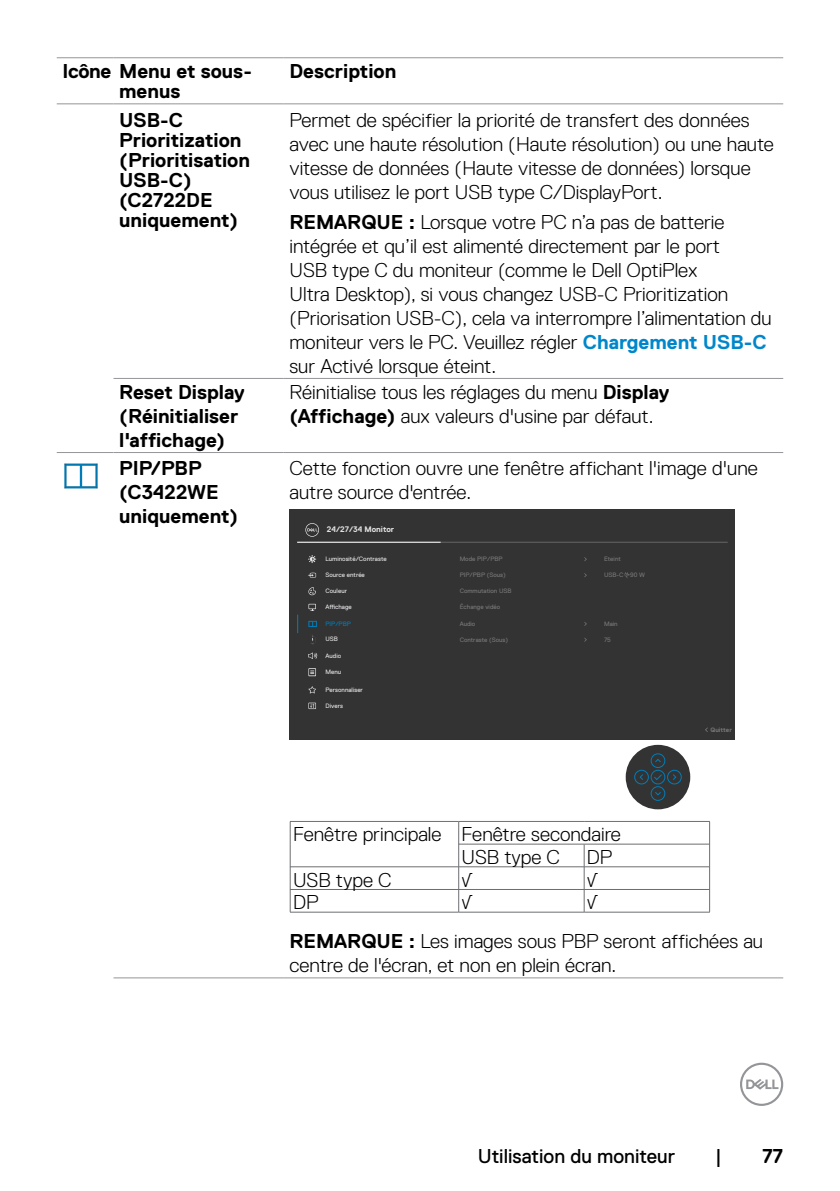
<style>
.page{position:relative;width:840px;height:1191px;background:#fff}
.page>*{position:absolute;margin:0;border:0;box-sizing:border-box;transform-origin:0 0}
.t1{font:300 20px/24px "Dell Replica";color:#000}
.t2{font:700 20px/20px "Dell Replica";color:#000}
.t3{font:20px "Dell Replica";color:#000}
.t4{font:700 8px "Dell Replica";color:#e4e4e4}
.t5{font:6.4px "Dell Replica";color:#777}
.t6{font:6.4px "Dell Replica";color:#e4e4e4}
.t7{font:6.4px "Dell Replica";color:#e3e3e3}
.t8{font:6.4px "Dell Replica";color:#007db8}
.t9{font:700 6.4px "Dell Replica";color:#777}
.s1{font-weight:700}
.s2{font-weight:700;color:#0087cb}
</style>
<div class="page">
<svg style="left:740px;top:1062px;width:42px;height:44px"></svg>
<hr style="left:57px;top:452px;width:56px;height:1px;background:#939598">
<hr style="left:113px;top:452px;width:170px;height:1px;background:#939598">
<hr style="left:283px;top:452px;width:499px;height:1px;background:#939598">
<hr style="left:113px;top:977px;width:170px;height:1px;background:#939598">
<hr style="left:283px;top:977px;width:499px;height:1px;background:#939598">
<hr style="left:57px;top:57px;width:56px;height:1px;background:#939598">
<hr style="left:113px;top:57px;width:170px;height:1px;background:#939598">
<hr style="left:283px;top:57px;width:499px;height:1px;background:#939598">
<hr style="left:57px;top:103px;width:56px;height:1px;background:#939598">
<hr style="left:113px;top:103px;width:170px;height:1px;background:#939598">
<hr style="left:283px;top:103px;width:499px;height:1px;background:#939598">
<hr style="left:113px;top:378px;width:170px;height:1px;background:#939598">
<hr style="left:283px;top:378px;width:499px;height:1px;background:#939598">
<img style="left:64px;top:463px;width:34px;height:26px">
<div style="left:289px;top:509px;width:446px;height:230px;background:#333"></div>
<div style="left:625px;top:745px;width:64px;height:64px;background:#333;border-radius:50%"></div>
<div style="left:650px;top:770px;width:14px;height:14px;border:1px solid #007db8;border-radius:50%"></div>
<div style="left:650px;top:786px;width:14px;height:14px;border:1px solid #007db8;border-radius:50%"></div>
<div style="left:650px;top:753px;width:14px;height:15px;border:1px solid #007db8;border-radius:50%"></div>
<div style="left:634px;top:770px;width:14px;height:14px;border:1px solid #007db8;border-radius:50%"></div>
<div style="left:666px;top:770px;width:15px;height:14px;border:1px solid #007db8;border-radius:50%"></div>
<svg style="left:655px;top:792px;width:6px;height:3px"></svg>
<svg style="left:655px;top:759px;width:6px;height:4px"></svg>
<svg style="left:673px;top:774px;width:3px;height:6px"></svg>
<svg style="left:639px;top:774px;width:4px;height:6px"></svg>
<svg style="left:652px;top:773px;width:10px;height:8px"></svg>
<hr style="left:297px;top:542px;width:430px;height:1px;background:#666">
<hr style="left:297px;top:542px;width:143px;height:1px;background:#fff">
<svg style="left:305px;top:523px;width:14px;height:14px"></svg>
<svg style="left:297px;top:614px;width:1px;height:19px"></svg>
<svg style="left:308px;top:572px;width:8px;height:6px"></svg>
<svg style="left:308px;top:587px;width:8px;height:8px"></svg>
<svg style="left:308px;top:555px;width:8px;height:8px"></svg>
<svg style="left:309px;top:604px;width:6px;height:7px"></svg>
<svg style="left:308px;top:621px;width:9px;height:6px"></svg>
<svg style="left:308px;top:686px;width:8px;height:7px"></svg>
<svg style="left:308px;top:702px;width:8px;height:7px"></svg>
<svg style="left:309px;top:703px;width:6px;height:5px"></svg>
<svg style="left:308px;top:668px;width:8px;height:8px"></svg>
<svg style="left:309px;top:669px;width:6px;height:6px"></svg>
<svg style="left:308px;top:652px;width:9px;height:7px"></svg>
<svg style="left:624px;top:572px;width:5px;height:6px"></svg>
<hr style="left:290px;top:821px;width:168px;height:1px;background:#6d6e71">
<hr style="left:458px;top:821px;width:125px;height:1px;background:#6d6e71">
<hr style="left:583px;top:821px;width:126px;height:1px;background:#6d6e71">
<hr style="left:458px;top:843px;width:125px;height:1px;background:#6d6e71">
<hr style="left:583px;top:843px;width:126px;height:1px;background:#6d6e71">
<hr style="left:290px;top:866px;width:168px;height:1px;background:#6d6e71">
<hr style="left:458px;top:866px;width:126px;height:1px;background:#6d6e71">
<hr style="left:583px;top:866px;width:126px;height:1px;background:#6d6e71">
<hr style="left:290px;top:889px;width:168px;height:1px;background:#6d6e71">
<svg style="left:290px;top:822px;width:1px;height:89px"></svg>
<hr style="left:458px;top:889px;width:126px;height:1px;background:#6d6e71">
<svg style="left:458px;top:821px;width:1px;height:90px"></svg>
<hr style="left:583px;top:889px;width:126px;height:1px;background:#6d6e71">
<svg style="left:583px;top:844px;width:1px;height:67px"></svg>
<hr style="left:290px;top:911px;width:168px;height:1px;background:#6d6e71">
<hr style="left:458px;top:911px;width:125px;height:1px;background:#6d6e71">
<hr style="left:583px;top:911px;width:126px;height:1px;background:#6d6e71">
<p class="t2" style="left:119px;top:61px;width:134px;text-indent:-57px">Icône Menu et sous&shy;menus</p>
<p class="t2" style="left:289px;top:61px;width:108px">Description</p>
<p class="t2" style="left:119px;top:110px;width:132px">USB-C<br>Prioritization (Prioritisation<br>USB-C) (C2722DE uniquement)</p>
<p class="t1" style="left:289px;top:108px;width:485px">Permet de spécifier la priorité de transfert des données avec une haute résolution (Haute résolution) ou une haute vitesse de données (Haute vitesse de données) lorsque vous utilisez le port USB type C/DisplayPort.</p>
<p class="t1" style="left:289px;top:210px;width:483px"><span class="s1">REMARQUE :</span> Lorsque votre PC n’a pas de batterie intégrée et qu’il est alimenté directement par le port<br>USB type C du moniteur (comme le Dell OptiPlex<br>Ultra Desktop), si vous changez USB-C Prioritization (Priorisation USB-C), cela va interrompre l’alimentation du moniteur vers le PC. Veuillez régler <span class="s2">Chargement USB-C </span>sur Activé lorsque éteint.</p>
<p class="t2" style="left:119px;top:380px;width:127px;line-height:24px">Reset Display (Réinitialiser l'affichage)</p>
<p class="t1" style="left:289px;top:380px;width:381px">Réinitialise tous les réglages du menu <span class="s1">Display (Affichage)</span> aux valeurs d'usine par défaut.</p>
<p class="t2" style="left:119px;top:456px;width:120px;line-height:24px">PIP/PBP (C3422WE uniquement)</p>
<p class="t1" style="left:289px;top:456px;width:469px">Cette fonction ouvre une fenêtre affichant l'image d'une autre source d'entrée.</p>
<p class="t4" style="left:326px;top:525px;width:69px">24/27/34 Monitor</p>
<p class="t5" style="left:459px;top:555px;width:44px">Mode PIP/PBP</p>
<p class="t5" style="left:603px;top:555px;width:18px">Eteint</p>
<p class="t5" style="left:459px;top:571px;width:48px">PIP/PBP (Sous)</p>
<p class="t5" style="left:603px;top:571px;width:42px">USB-C 90 W</p>
<p class="t5" style="left:459px;top:587px;width:53px">Commutation USB</p>
<p class="t5" style="left:459px;top:603px;width:42px">Échange vidéo</p>
<p class="t5" style="left:459px;top:620px;width:17px">Audio</p>
<p class="t5" style="left:603px;top:620px;width:15px">Main</p>
<p class="t5" style="left:459px;top:636px;width:50px">Contraste (Sous)</p>
<p class="t5" style="left:603px;top:636px;width:8px">75</p>
<p class="t6" style="left:325px;top:555px;width:63px">Luminosité/Contraste</p>
<p class="t6" style="left:325px;top:571px;width:41px">Source entrée</p>
<p class="t6" style="left:325px;top:587px;width:23px">Couleur</p>
<p class="t6" style="left:325px;top:603px;width:28px">A-chage</p>
<p class="t8" style="left:325px;top:620px;width:27px">PIP/PBP</p>
<p class="t7" style="left:325px;top:635px;width:14px">USB</p>
<p class="t7" style="left:325px;top:652px;width:17px">Audio</p>
<p class="t6" style="left:325px;top:668px;width:17px">Menu</p>
<p class="t6" style="left:325px;top:686px;width:39px">Personnaliser</p>
<p class="t7" style="left:325px;top:702px;width:19px">Divers</p>
<p class="t1" style="left:461px;top:823px;width:161px;line-height:22.6px;text-indent:-168px">Fenêtre principale Fenêtre secondaire<br>USB type C</p>
<p class="t1" style="left:586px;top:845px;width:27px">DP</p>
<p class="t9" style="left:710px;top:726px;width:23px">Quitter</p>
<p class="t1" style="left:293px;top:867px;width:100px">USB type C</p>
<p class="t1" style="left:461px;top:867px;width:13px">√</p>
<p class="t1" style="left:586px;top:867px;width:13px">√</p>
<p class="t1" style="left:293px;top:890px;width:27px">DP</p>
<p class="t1" style="left:461px;top:890px;width:13px">√</p>
<p class="t1" style="left:289px;top:883px;width:475px;line-height:38.8px;text-indent:297px">√<br><span class="s1">REMARQUE :</span> Les images sous PBP seront affichées au</p>
<p class="t1" style="left:289px;top:953px;width:328px">centre de l'écran, et non en plein écran.</p>
<p class="t3" style="left:477px;top:1144px;width:199px">Utilisation du moniteur</p>
<p class="t3" style="left:714px;top:1144px;width:8px">|</p>
<p class="t2" style="left:761px;top:1145px;width:23px">77</p>
</div>
